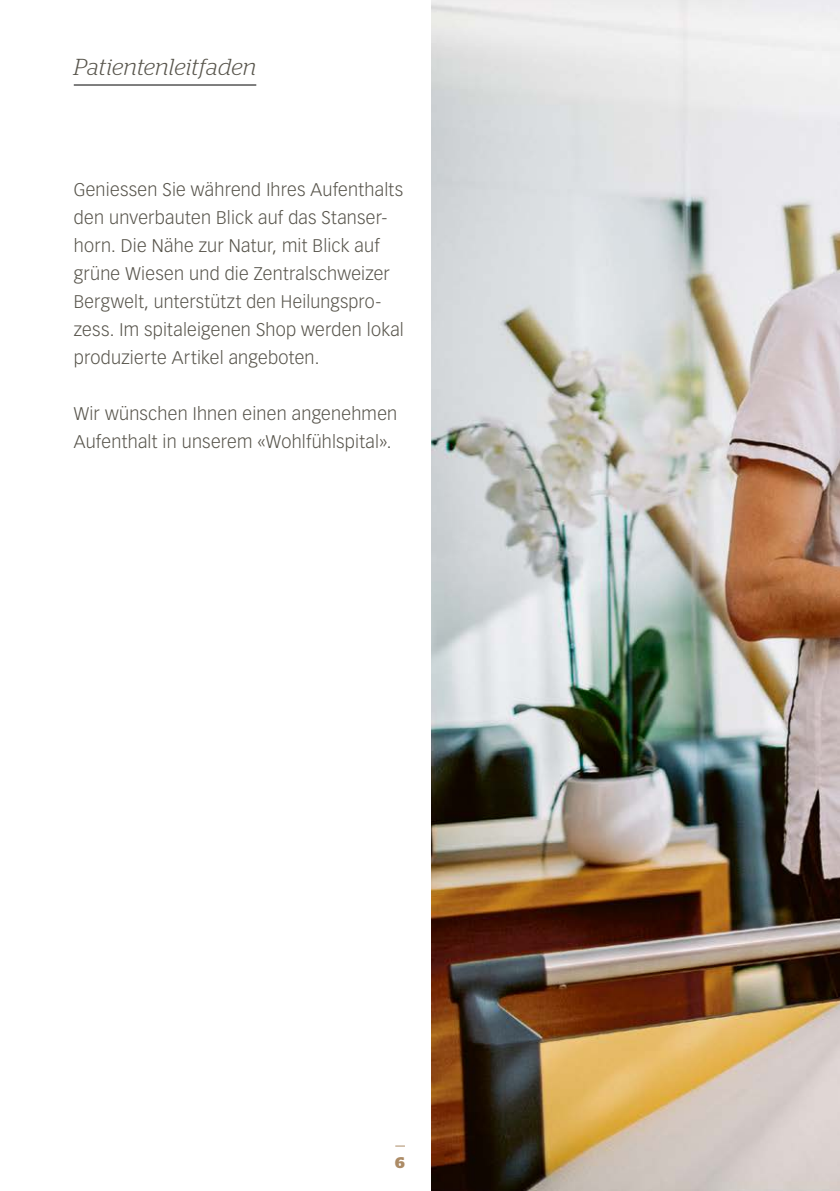
<style>
.page{position:relative;width:840px;height:1191px;background:#fff}
.page>*{position:absolute;margin:0;border:0;box-sizing:border-box;transform-origin:0 0}
.t1{font:italic 300 23px "Stag";letter-spacing:.005em;color:#57544b}
.t2{font:300 18px/28px "Vectora LT Std";letter-spacing:.015em;color:#57544b}
.t3{font:700 15.4px "Stag";color:#ac8b66}
</style>
<div class="page">
<hr style="left:74px;top:85px;width:182px;height:1px;background:#000">
<img style="left:431px;top:0;width:408px;height:1191px">
<p class="t1" style="left:74px;top:53px;width:184px">Patientenleitfaden</p>
<p class="t2" style="left:74px;top:176px;width:331px">Geniessen Sie während Ihres Aufenthalts den unverbauten Blick auf das Stanser&shy;horn. Die Nähe zur Natur, mit Blick auf grüne Wiesen und die Zentralschweizer Bergwelt, unterstützt den Heilungspro&shy;zess. Im spitaleigenen Shop werden lokal produzierte Artikel angeboten.</p>
<p class="t2" style="left:74px;top:400px;width:325px">Wir wünschen Ihnen einen angenehmen<br>Aufenthalt in unserem «Wohlfühlspital».</p>
<p class="t3" style="left:395px;top:1153px;width:11px">6</p>
</div>
